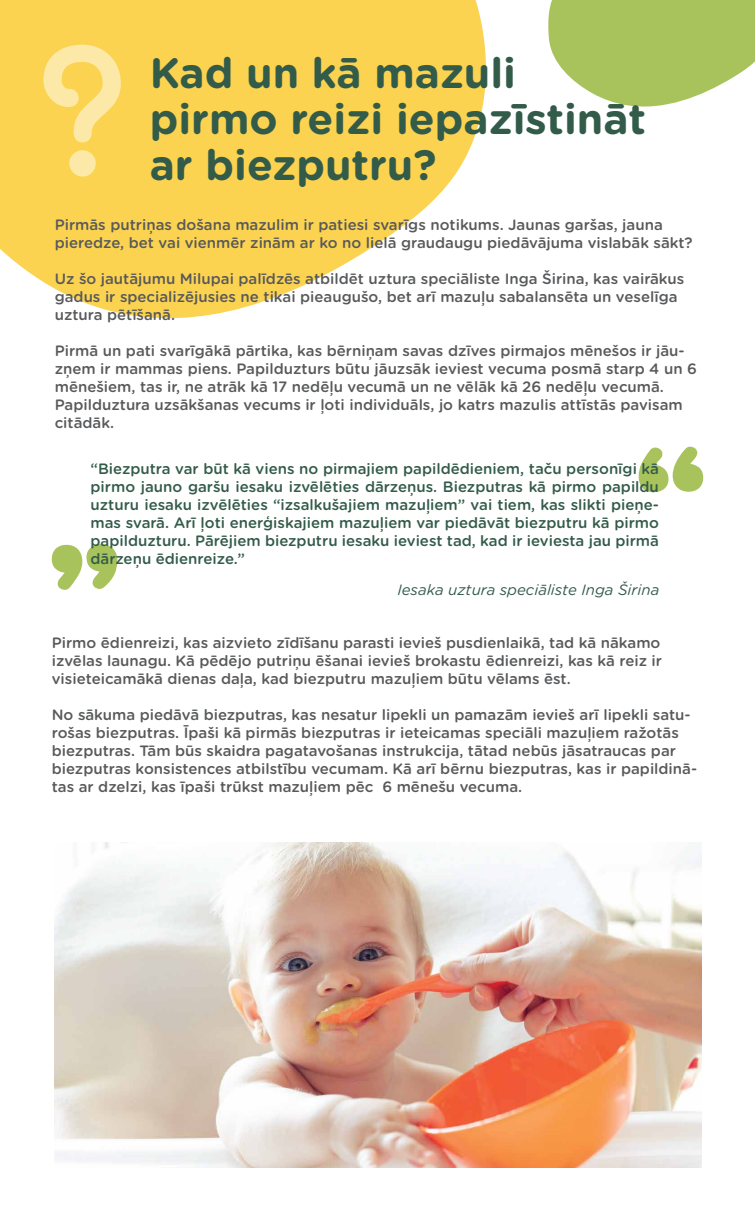
<style>
.page{position:relative;width:755px;height:1208px;background:#fff}
.page>*{position:absolute;margin:0;border:0;box-sizing:border-box;transform-origin:0 0}
.t1{font:700 42.5px/46.2px "Gotham Rounded";color:#335b4a}
.t2{font:500 15px/18px "Gotham Rounded";color:#58595b}
.t3{font:500 15px/18px "Gotham Rounded";color:#335b4a;text-align:justify}
.t4{font:italic 15px "Gotham Rounded";color:#335b4a}
</style>
<div class="page">
<svg style="left:0;top:0;width:486px;height:319px;fill:#fbd350"></svg>
<svg style="left:548px;top:0;width:206px;height:107px"></svg>
<svg style="left:52px;top:544px;width:65px;height:46px"></svg>
<svg style="left:638px;top:447px;width:65px;height:45px"></svg>
<svg style="left:43px;top:45px;width:78px;height:132px;background:#fbdb72"></svg>
<img style="left:54px;top:843px;width:648px;height:324px">
<h1 class="t1" style="left:150px;top:48px;width:498px">Kad un kā mazuli pirmo reizi iepazīstināt ar biezputru?</h1>
<p class="t2" style="left:55px;top:215px;width:639px">Pirmās putriņas došana mazulim ir patiesi svarīgs notikums. Jaunas garšas, jauna pieredze, bet vai vienmēr zinām ar ko no lielā graudaugu piedāvājuma vislabāk sākt?</p>
<p class="t2" style="left:55px;top:269px;width:631px">Uz šo jautājumu Milupai palīdzēs atbildēt uztura speciāliste Inga Širina, kas vairākus gadus ir specializējusies ne tikai pieaugušo, bet arī mazuļu sabalansēta un veselīga uztura pētīšanā.</p>
<p class="t2" style="left:55px;top:341px;width:644px">Pirmā un pati svarīgākā pārtika, kas bērniņam savas dzīves pirmajos mēnešos ir jāu&shy;zņem ir mammas piens. Papilduzturs būtu jāuzsāk ieviest vecuma posmā starp 4 un 6 mēnešiem, tas ir, ne atrāk kā 17 nedēļu vecumā un ne vēlāk kā 26 nedēļu vecumā.<br>Papilduztura uzsākšanas vecums ir ļoti individuāls, jo katrs mazulis attīstās pavisam citādāk.</p>
<p class="t3" style="left:91px;top:459px;width:570px">“Biezputra var būt kā viens no pirmajiem papildēdieniem, taču personīgi kā pirmo jauno garšu iesaku izvēlēties dārzeņus. Biezputras kā pirmo papildu uzturu iesaku izvēlēties “izsalkušajiem mazuļiem” vai tiem, kas slikti pieņe&shy;mas svarā. Arī ļoti enerģiskajiem mazuļiem var piedāvāt biezputru kā pirmo papilduzturu. Pārējiem biezputru iesaku ieviest tad, kad ir ieviesta jau pirmā dārzeņu ēdienreize.”</p>
<p class="t4" style="left:397px;top:580px;width:263px">Iesaka uztura speciāliste Inga Širina</p>
<p class="t2" style="left:52px;top:633px;width:612px;text-align:justify">Pirmo ēdienreizi, kas aizvieto zīdīšanu parasti ievieš pusdienlaikā, tad kā nākamo izvēlas launagu. Kā pēdējo putriņu ēšanai ievieš brokastu ēdienreizi, kas kā reiz ir visieteicamākā dienas daļa, kad biezputru mazuļiem būtu vēlams ēst.</p>
<p class="t2" style="left:52px;top:705px;width:647px">No sākuma piedāvā biezputras, kas nesatur lipekli un pamazām ievieš arī lipekli satu&shy;rošas biezputras. Īpaši kā pirmās biezputras ir ieteicamas speciāli mazuļiem ražotās biezputras. Tām būs skaidra pagatavošanas instrukcija, tātad nebūs jāsatraucas par biezputras konsistences atbilstību vecumam. Kā arī bērnu biezputras, kas ir papildinā&shy;tas ar dzelzi, kas īpaši trūkst mazuļiem pēc 6 mēnešu vecuma.</p>
</div>
